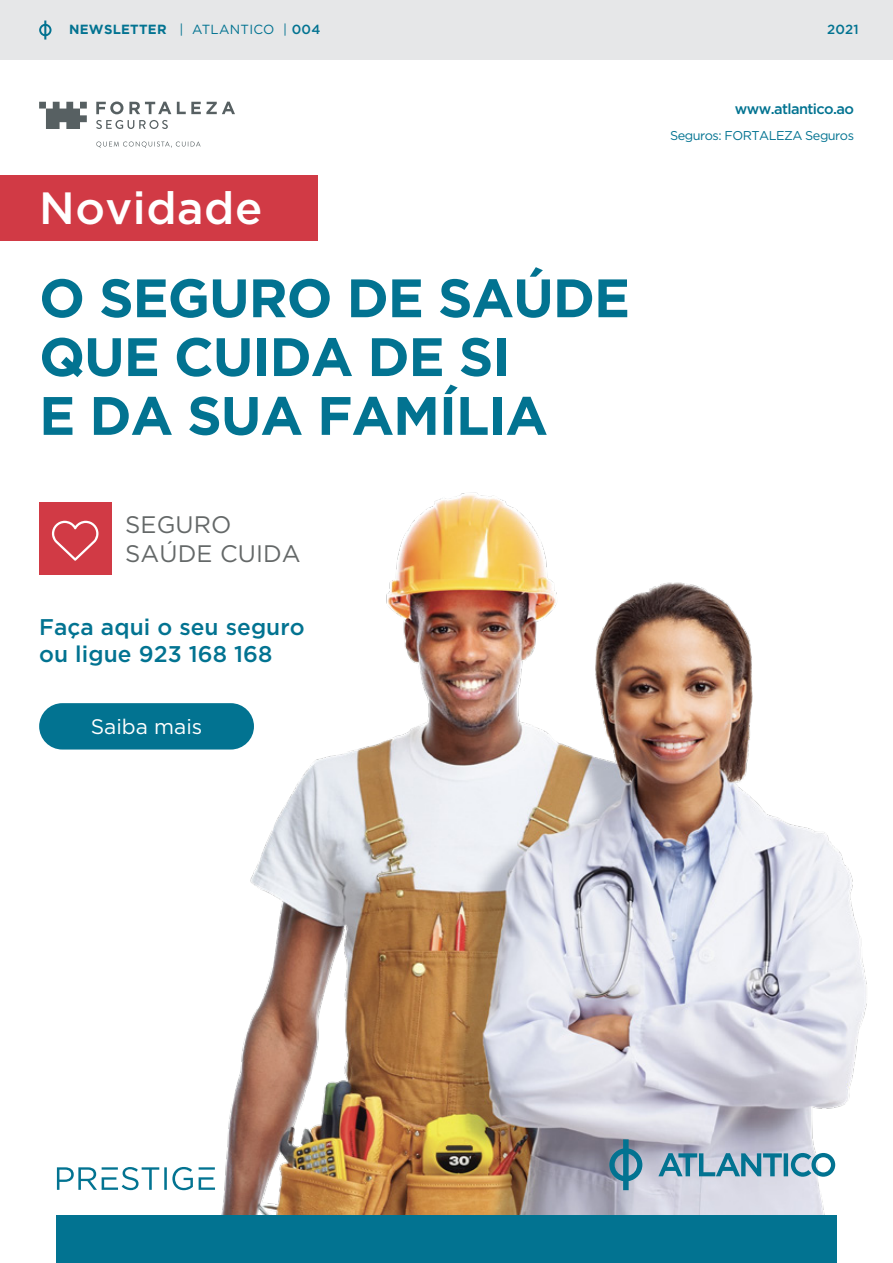
<style>
.page{position:relative;width:893px;height:1263px;background:#fff}
.page>*{position:absolute;margin:0;border:0;box-sizing:border-box;transform-origin:0 0}
.t1{font:700 54px/58.8px "Gotham";letter-spacing:-.02em;color:#027391}
.t2{font:500 45.15px "Gotham";letter-spacing:.01em;color:#fff}
.t3{font:23.85px/28.7px "Gotham";letter-spacing:.005em;color:#646868}
.t4{font:500 22.65px/27.2px "Gotham";letter-spacing:.005em;color:#027391}
.t5{font:21px "Gotham";color:#fff}
.t6{font:500 14.55px "Gotham";letter-spacing:-.04em;color:#027391}
.t7{font:13.2px "Gotham";letter-spacing:.02em;color:#027391}
.t8{font:500 13.2px "Gotham";color:#027391}
.t9{font:12.75px "Gotham";letter-spacing:-.04em;color:#027391}
.s1{font-weight:700}
.s2{font-weight:500}
</style>
<div class="page">
<img style="left:207px;top:492px;width:660px;height:726px">
<div style="left:56px;top:1215px;width:780px;height:48px;background:#027391"></div>
<svg style="left:609px;top:1139px;width:226px;height:51px;background:#9fb7c8"></svg>
<svg style="left:57px;top:1167px;width:158px;height:23px"></svg>
<div style="left:0;top:0;width:893px;height:60px;background:#e6e7e8"></div>
<svg style="left:39px;top:21px;width:13px;height:19px"></svg>
<div style="left:39px;top:703px;width:215px;height:46px;background:#027391;border-radius:23px"></div>
<div style="left:39px;top:502px;width:72px;height:72px;background:#d13a45"></div>
<svg style="left:52px;top:521px;width:46px;height:40px"></svg>
<svg style="left:96px;top:141px;width:105px;height:7px"></svg>
<svg style="left:39px;top:102px;width:48px;height:27px"></svg>
<svg style="left:96px;top:120px;width:72px;height:9px"></svg>
<svg style="left:129px;top:102px;width:42px;height:12px"></svg>
<svg style="left:177px;top:102px;width:58px;height:12px"></svg>
<svg style="left:96px;top:102px;width:27px;height:12px"></svg>
<div style="left:0;top:175px;width:317px;height:66px;background:#d13a45"></div>
<p class="t7" style="left:69px;top:21px;width:253px"><span class="s1">NEWSLETTER</span> | ATLANTICO | <span class="s2">004</span></p>
<p class="t8" style="left:827px;top:21px;width:33px">2021</p>
<p class="t6" style="left:735px;top:99px;width:121px">www.atlantico.ao</p>
<p class="t2" style="left:39px;top:178px;width:225px">Novidade</p>
<p class="t1" style="left:39px;top:267px;width:592px">O SEGURO DE SAÚDE<br>QUE CUIDA DE SI<br>E DA SUA FAMÍLIA</p>
<p class="t3" style="left:125px;top:510px;width:177px">SEGURO<br>SAÚDE CUIDA</p>
<p class="t4" style="left:39px;top:613px;width:267px">Faça aqui o seu seguro ou ligue 923 168 168</p>
<p class="t5" style="left:91px;top:713px;width:113px">Saiba mais</p>
<p class="t9" style="left:670px;top:128px;width:185px">Seguros: FORTALEZA Seguros</p>
</div>
